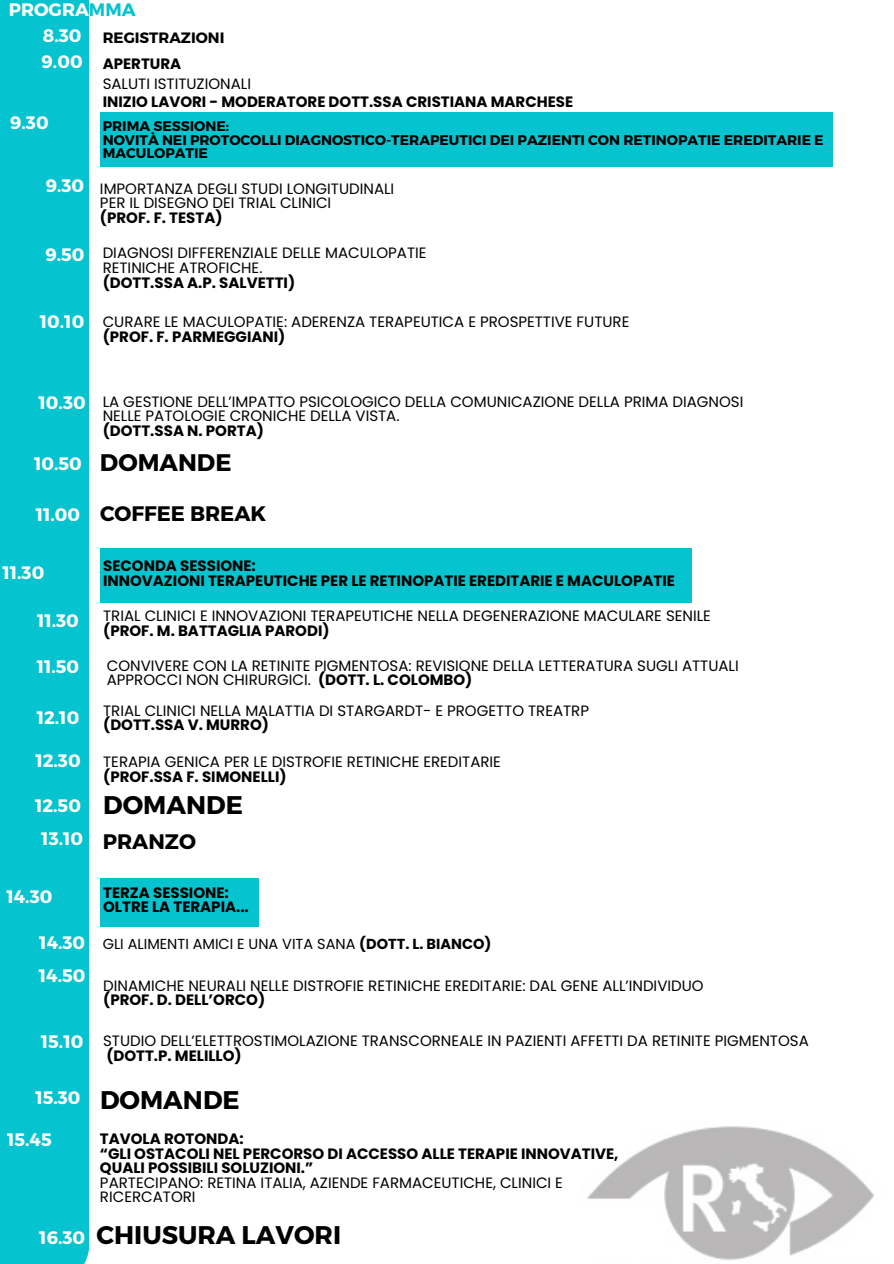
<style>
.page{position:relative;width:894px;height:1264px;background:#fff}
.page>*{position:absolute;margin:0;border:0;box-sizing:border-box;transform-origin:0 0}
.t1{font:700 25.5px "Montserrat";color:#000}
.t2{font:700 24px "Montserrat";color:#000}
.t3{font:700 21px "Montserrat";color:#000}
.t4{font:700 18px "Montserrat";color:#fff}
.t5{font:15px "Poppins";color:#000}
.t6{font:700 15px/14.7px "Poppins";color:#000}
.t7{font:700 15px "Montserrat";color:#000}
.t8{font:14.55px "Poppins";color:#000}
.t9{font:700 13.95px/13.5px "Montserrat";color:#000}
.s1{color:#05c4cf}
.s2{font-weight:700}
</style>
<div class="page">
<div style="left:0;top:0;width:89px;height:1263px;background:#05c4cf"></div>
<div style="left:100px;top:112px;width:731px;height:55px;background:#05c4cf"></div>
<div style="left:100px;top:549px;width:591px;height:54px;background:#05c4cf"></div>
<div style="left:100px;top:878px;width:158px;height:48px;background:#05c4cf"></div>
<img style="left:587px;top:1126px;width:288px;height:134px">
<h3 class="t4" style="left:9px;top:-2px;width:128px">PROGRA<span class="s1">MMA</span></h3>
<h3 class="t4" style="left:42px;top:50px;width:43px">9.00</h3>
<h1 class="t4" style="left:43px;top:24px;width:40px">8.30</h1>
<h3 class="t7" style="left:103px;top:28px;width:123px">REGISTRAZIONI</h3>
<h3 class="t6" style="left:103px;top:56px;width:80px">APERTURA</h3>
<p class="t5" style="left:103px;top:73px;width:150px">SALUTI ISTITUZIONALI</p>
<p class="t6" style="left:103px;top:94px;width:472px">INIZIO LAVORI - MODERATORE DOTT.SSA CRISTIANA MARCHESE</p>
<p class="t9" style="left:103px;top:119px;width:722px">PRIMA SESSIONE:<br>NOVITÀ NEI PROTOCOLLI DIAGNOSTICO-TERAPEUTICI DEI PAZIENTI CON RETINOPATIE EREDITARIE E<br>MACULOPATIE</p>
<h3 class="t4" style="left:10px;top:111px;width:40px">9.30</h3>
<h3 class="t4" style="left:46px;top:174px;width:40px">9.30</h3>
<h3 class="t4" style="left:45px;top:243px;width:41px">9.50</h3>
<h3 class="t4" style="left:40px;top:310px;width:46px">10.10</h3>
<h2 class="t5" style="left:100px;top:178px;width:296px">IMPORTANZA DEGLI STUDI LONGITUDINALI</h2>
<h3 class="t5" style="left:100px;top:193px;width:233px">PER IL DISEGNO DEI TRIAL CLINICI</h3>
<h4 class="t6" style="left:100px;top:210px;width:124px">(PROF. F. TESTA)</h4>
<h3 class="t5" style="left:103px;top:242px;width:325px">DIAGNOSI DIFFERENZIALE DELLE MACULOPATIE</h3>
<p class="t5" style="left:103px;top:257px;width:161px">RETINICHE ATROFICHE.</p>
<p class="t6" style="left:103px;top:275px;width:194px">(DOTT.SSA A.P. SALVETTI)</p>
<h3 class="t5" style="left:103px;top:311px;width:528px">CURARE LE MACULOPATIE: ADERENZA TERAPEUTICA E PROSPETTIVE FUTURE</h3>
<p class="t6" style="left:103px;top:329px;width:184px">(PROF. F. PARMEGGIANI)</p>
<h4 class="t4" style="left:39px;top:391px;width:49px">10.30</h4>
<h3 class="t4" style="left:34px;top:451px;width:49px">10.50</h3>
<p class="t4" style="left:36px;top:503px;width:46px">11.00</p>
<p class="t5" style="left:103px;top:391px;width:642px">LA GESTIONE DELL’IMPATTO PSICOLOGICO DELLA COMUNICAZIONE DELLA PRIMA DIAGNOSI</p>
<p class="t5" style="left:103px;top:405px;width:298px">NELLE PATOLOGIE CRONICHE DELLA VISTA.</p>
<h1 class="t6" style="left:103px;top:423px;width:163px">(DOTT.SSA N. PORTA)</h1>
<h3 class="t2" style="left:100px;top:447px;width:133px">DOMANDE</h3>
<p class="t3" style="left:100px;top:499px;width:168px">COFFEE BREAK</p>
<p class="t4" style="left:2px;top:561px;width:43px">11.30</p>
<p class="t4" style="left:37px;top:608px;width:43px">11.30</p>
<h3 class="t4" style="left:37px;top:655px;width:44px">11.50</h3>
<h4 class="t4" style="left:37px;top:705px;width:44px">12.10</h4>
<p class="t4" style="left:35px;top:749px;width:47px">12.30</p>
<p class="t4" style="left:35px;top:794px;width:47px">12.50</p>
<p class="t4" style="left:41px;top:827px;width:43px">13.10</p>
<h3 class="t6" style="left:103px;top:558px;width:573px">SECONDA SESSIONE:<br>INNOVAZIONI TERAPEUTICHE PER LE RETINOPATIE EREDITARIE E MACULOPATIE</h3>
<h3 class="t5" style="left:103px;top:605px;width:609px">TRIAL CLINICI E INNOVAZIONI TERAPEUTICHE NELLA DEGENERAZIONE MACULARE SENILE</h3>
<p class="t6" style="left:103px;top:623px;width:228px">(PROF. M. BATTAGLIA PARODI)</p>
<p class="t5" style="left:107px;top:655px;width:633px">CONVIVERE CON LA RETINITE PIGMENTOSA: REVISIONE DELLA LETTERATURA SUGLI ATTUALI</p>
<p class="t5" style="left:107px;top:669px;width:205px">APPROCCI NON CHIRURGICI.</p>
<p class="t6" style="left:318px;top:672px;width:156px">(DOTT. L. COLOMBO)</p>
<h3 class="t5" style="left:103px;top:700px;width:487px">TRIAL CLINICI NELLA MALATTIA DI STARGARDT- E PROGETTO TREATRP</h3>
<h3 class="t6" style="left:103px;top:717px;width:167px">(DOTT.SSA V. MURRO)</h3>
<p class="t5" style="left:103px;top:751px;width:399px">TERAPIA GENICA PER LE DISTROFIE RETINICHE EREDITARIE</p>
<p class="t6" style="left:103px;top:769px;width:185px">(PROF.SSA F. SIMONELLI)</p>
<h1 class="t1" style="left:103px;top:788px;width:141px">DOMANDE</h1>
<p class="t3" style="left:103px;top:828px;width:95px">PRANZO</p>
<h1 class="t4" style="left:6px;top:884px;width:47px">14.30</h1>
<h3 class="t4" style="left:39px;top:931px;width:47px">14.30</h3>
<p class="t4" style="left:39px;top:964px;width:48px">14.50</p>
<p class="t4" style="left:41px;top:1029px;width:44px">15.10</p>
<p class="t4" style="left:35px;top:1086px;width:47px">15.30</p>
<p class="t4" style="left:7px;top:1127px;width:46px">15.45</p>
<p class="t4" style="left:39px;top:1225px;width:47px">16.30</p>
<h3 class="t6" style="left:103px;top:885px;width:147px">TERZA SESSIONE:<br>OLTRE LA TERAPIA...</h3>
<h3 class="t8" style="left:103px;top:933px;width:390px">GLI ALIMENTI AMICI E UNA VITA SANA <span class="s2">(DOTT. L. BIANCO)</span></h3>
<h2 class="t5" style="left:103px;top:974px;width:602px">DINAMICHE NEURALI NELLE DISTROFIE RETINICHE EREDITARIE: DAL GENE ALL’INDIVIDUO</h2>
<h4 class="t6" style="left:103px;top:992px;width:163px">(PROF. D. DELL’ORCO)</h4>
<h3 class="t5" style="left:103px;top:1030px;width:707px">STUDIO DELL’ELETTROSTIMOLAZIONE TRANSCORNEALE IN PAZIENTI AFFETTI DA RETINITE PIGMENTOSA</h3>
<p class="t6" style="left:106px;top:1048px;width:137px">(DOTT.P. MELILLO)</p>
<h3 class="t1" style="left:100px;top:1082px;width:141px">DOMANDE</h3>
<p class="t6" style="left:100px;top:1131px;width:145px">TAVOLA ROTONDA:</p>
<p class="t6" style="left:100px;top:1145px;width:520px">“GLI OSTACOLI NEL PERCORSO DI ACCESSO ALLE TERAPIE INNOVATIVE,</p>
<h3 class="t6" style="left:100px;top:1160px;width:215px">QUALI POSSIBILI SOLUZIONI.”</h3>
<p class="t5" style="left:100px;top:1171px;width:464px">PARTECIPANO: RETINA ITALIA, AZIENDE FARMACEUTICHE, CLINICI E</p>
<p class="t5" style="left:100px;top:1186px;width:97px">RICERCATORI</p>
<p class="t1" style="left:96px;top:1218px;width:246px">CHIUSURA LAVORI</p>
</div>
